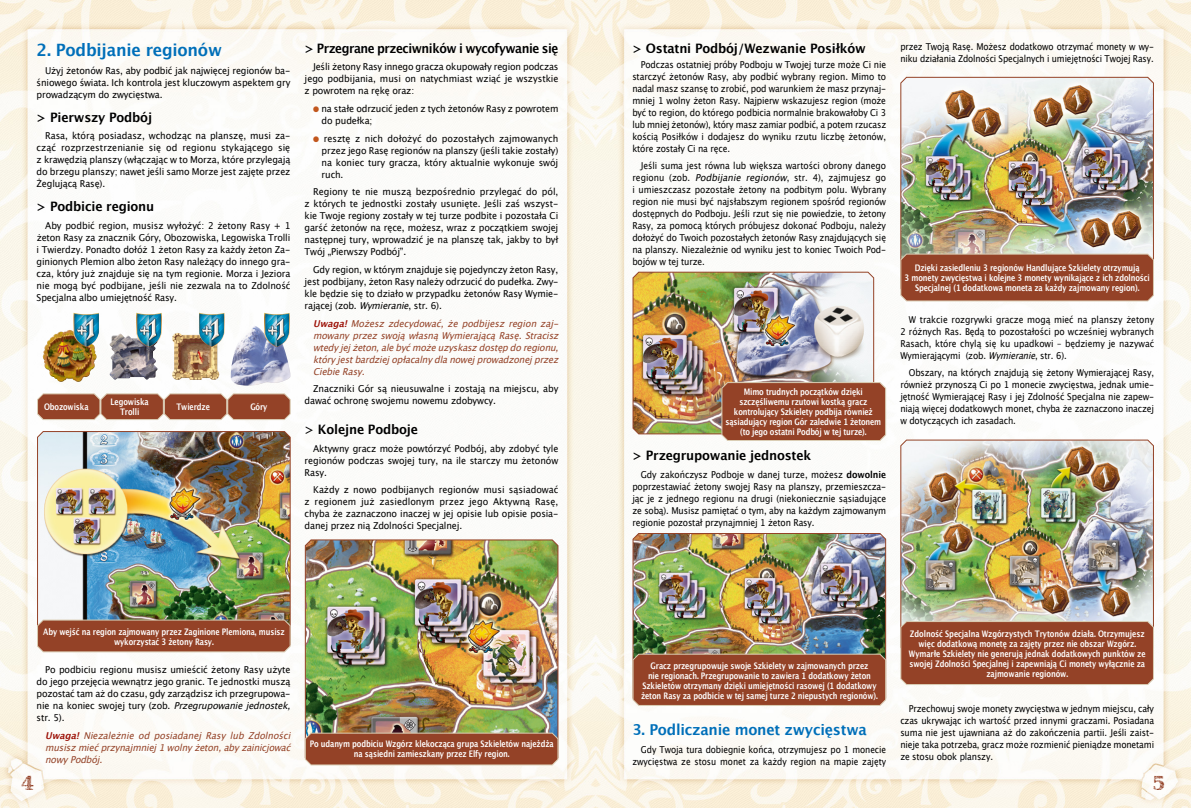
<style>
.page{position:relative;width:1191px;height:808px;background:#fff}
.page>*{position:absolute;margin:0;border:0;box-sizing:border-box;transform-origin:0 0}
.t1{font:18px "JI Hidden Vines";color:#944227}
.t2{font:700 17px "Lucida Grande";letter-spacing:-.015em;color:#006fb9;scale:.95 1}
.t3{font:700 15px "Lucida Grande";letter-spacing:-.015em;color:#006fb9;scale:.95 1}
.t4{font:700 13px "Lucida Grande";letter-spacing:-.015em;color:#000;scale:.95 1}
.t5{font:700 13px "Lucida Grande";letter-spacing:-.04em;color:#000;scale:.95 1}
.t6{font:9.5px/12px "Lucida Grande";letter-spacing:-.015em;color:#000;text-align:justify;scale:.95 1}
.t7{font:9.5px/12px "Lucida Grande";letter-spacing:-.015em;color:#000;text-align:justify;scale:.9 1}
.t8{font:italic 9.5px/12px "Lucida Grande";color:#944227;text-align:justify;scale:.95 1}
.t9{font:9.5px/12px "Lucida Grande";letter-spacing:-.015em;color:#000;text-align:right;scale:.88 1}
.t10{font:700 9px/10px "Lucida Grande";letter-spacing:-.015em;color:#fff;text-align:center;scale:.8 1}
.s1{color:#c2571d}
.s2{font-style:italic}
.s3{font-weight:700;color:#9c1006}
.s4{font-weight:400}
.s5{font-weight:700}
</style>
<div class="page">
<img style="left:0;top:0;width:1191px;height:808px">
<img style="left:37px;top:430px;width:254px;height:189px">
<svg style="left:37px;top:619px;width:254px;height:34px;background:#9a5036"></svg>
<img style="left:900px;top:76px;width:254px;height:177px">
<svg style="left:899px;top:253px;width:255px;height:49px;background:#9a4e34"></svg>
<img style="left:632px;top:532px;width:254px;height:121px">
<svg style="left:632px;top:653px;width:254px;height:53px;background:#96492e"></svg>
<img style="left:900px;top:439px;width:254px;height:181px">
<svg style="left:899px;top:620px;width:255px;height:65px;background:#984b30"></svg>
<img style="left:304px;top:538px;width:255px;height:194px">
<svg style="left:304px;top:732px;width:255px;height:34px;background:#9a5136"></svg>
<img style="left:632px;top:271px;width:242px;height:164px">
<svg style="left:721px;top:381px;width:165px;height:60px;background:#984b30"></svg>
<svg style="left:37px;top:392px;width:254px;height:29px;background:#a6644c"></svg>
<img style="left:110px;top:334px;width:47px;height:46px">
<img style="left:231px;top:326px;width:59px;height:60px">
<img style="left:172px;top:333px;width:38px;height:47px">
<img style="left:43px;top:330px;width:26px;height:24px">
<img style="left:73px;top:313px;width:26px;height:34px">
<img style="left:136px;top:313px;width:26px;height:34px">
<img style="left:199px;top:313px;width:25px;height:34px">
<img style="left:264px;top:313px;width:26px;height:34px">
<h2 class="t2" style="left:37px;top:36px;width:196px">2. Podbijanie regionów</h2>
<p class="t6" style="left:37px;top:64px;width:269px;text-indent:9px">Użyj żetonów Ras, aby podbić jak najwięcej regionów ba&shy;śniowego świata. Ich kontrola jest kluczowym aspektem gry prowadzącym do zwycięstwa.</p>
<h3 class="t4" style="left:37px;top:106px;width:123px">&gt; Pierwszy Podbój</h3>
<p class="t6" style="left:37px;top:130px;width:269px;text-indent:9px">Rasa, którą posiadasz, wchodząc na planszę, musi za&shy;cząć rozprzestrzenianie się od regionu stykającego się z krawędzią planszy (włączając w to Morza, które przylegają do brzegu planszy; nawet jeśli samo Morze jest zajęte przez Żeglującą Rasę).</p>
<h3 class="t4" style="left:37px;top:196px;width:125px">&gt; Podbicie regionu</h3>
<p class="t6" style="left:37px;top:220px;width:269px;text-indent:9px">Aby podbić region, musisz wyłożyć: 2 żetony Rasy + 1 żeton Rasy za znacznik Góry, Obozowiska, Legowiska Trolli i Twierdzy. Ponadto dołóż 1 żeton Rasy za każdy żeton Za&shy;ginionych Plemion albo żeton Rasy należący do innego gra&shy;cza, który już znajduje się na tym regionie. Morza i Jeziora nie mogą być podbijane, jeśli nie zezwala na to Zdolność Specjalna albo umiejętność Rasy.</p>
<p class="t10" style="left:44px;top:402px;width:57px">Obozowiska</p>
<p class="t10" style="left:111px;top:397px;width:49px">Legowiska<br>Trolli</p>
<p class="t10" style="left:176px;top:402px;width:43px">Twierdze</p>
<p class="t10" style="left:250px;top:402px;width:23px">Góry</p>
<h3 class="t5" style="left:305px;top:38px;width:269px">&gt; Przegrane przeciwników i wycofywanie się</h3>
<p class="t6" style="left:305px;top:61px;width:269px;text-indent:9px">Jeśli żetony Rasy innego gracza okupowały region podczas jego podbijania, musi on natychmiast wziąć je wszystkie z powrotem na rękę oraz:</p>
<p class="t6" style="left:322px;top:103px;width:251px;text-indent:-9px"><span class="s1">●</span> na stałe odrzucić jeden z tych żetonów Rasy z powrotem do pudełka;</p>
<p class="t6" style="left:322px;top:132px;width:251px;text-indent:-9px"><span class="s1">●</span> resztę z nich dołożyć do pozostałych zajmowanych przez jego Rasę regionów na planszy (jeśli takie zostały) na koniec tury gracza, który aktualnie wykonuje swój ruch.</p>
<p class="t6" style="left:305px;top:186px;width:269px;text-indent:9px">Regiony te nie muszą bezpośrednio przylegać do pól, z których te jednostki zostały usunięte. Jeśli zaś wszyst&shy;kie Twoje regiony zostały w tej turze podbite i pozostała Ci garść żetonów na ręce, możesz, wraz z początkiem swojej następnej tury, wprowadzić je na planszę tak, jakby to był Twój „Pierwszy Podbój”.</p>
<p class="t6" style="left:305px;top:264px;width:269px;text-indent:9px">Gdy region, w którym znajduje się pojedynczy żeton Rasy, jest podbijany, żeton Rasy należy odrzucić do pudełka. Zwy&shy;kle będzie się to działo w przypadku żetonów Rasy Wymie&shy;rającej (zob. <span class="s2">Wymieranie</span>, str. 6).</p>
<p class="t8" style="left:313px;top:317px;width:264px"><span class="s3">Uwaga!</span> Możeszzdecydować,żepodbijeszregionzaj&shy;mowanyprzezswojąwłasnąWymierającąRasę.Stracisz wtedyjejżeton,alebyćmożeuzyskaszdostępdoregionu, któryjestbardziejopłacalnydlanowejprowadzonejprzez CiebieRasy.</p>
<p class="t6" style="left:305px;top:383px;width:268px;text-indent:9px">Znaczniki Gór są nieusuwalne i zostają na miejscu, aby dawać ochronę swojemu nowemu zdobywcy.</p>
<h3 class="t4" style="left:305px;top:419px;width:121px"><span class="s4">&gt;</span> Kolejne Podboje</h3>
<p class="t6" style="left:305px;top:442px;width:269px;text-indent:9px">Aktywny gracz może powtórzyć Podbój, aby zdobyć tyle regionów podczas swojej tury, na ile starczy mu żetonów Rasy.</p>
<p class="t6" style="left:305px;top:484px;width:269px;text-indent:9px">Każdy z nowo podbijanych regionów musi sąsiadować z regionem już zasiedlonym przez jego Aktywną Rasę, chyba że zaznaczono inaczej w jej opisie lub opisie posia&shy;danej przez nią Zdolności Specjalnej.</p>
<p class="t10" style="left:43px;top:627px;width:303px">Aby wejść na region zajmowany przez Zaginione Plemiona, musisz wykorzystać 3 żetony Rasy.</p>
<p class="t6" style="left:37px;top:664px;width:273px;text-align:left;text-indent:9px">Po podbiciu regionu musisz umieścić żetony Rasy użyte do jego przejęcia wewnątrz jego granic. Te jednostki muszą pozostać tam aż do czasu, gdy zarządzisz ich przegrupowa&shy;n i e n a k o n i e c s w oj ej t u ry ( z o b . <span class="s2">Przegrupowaniejednostek, </span>str. 5).</p>
<p class="t8" style="left:45px;top:729px;width:264px"><span class="s3">Uwaga!</span> Niezależnie od posiadanej Rasy lub Zdolności musiszmiećprzynajmniej1wolnyżeton,abyzainicjować nowyPodbój.</p>
<p class="t10" style="left:310px;top:739px;width:306px">Po udanym podbiciu Wzgórz klekocząca grupa Szkieletów najeżdża na sąsiedni zamieszkany przez Elfy region.</p>
<h3 class="t4" style="left:632px;top:38px;width:247px">&gt; Ostatni Podbój/Wezwanie Posiłków</h3>
<p class="t7" style="left:632px;top:58px;width:283px;text-indent:9px">Podczas ostatniej próby Podboju w Twojej turze może Ci nie starczyć żetonów Rasy, aby podbić wybrany region. Mimo to nadal masz szansę to zrobić, pod warunkiem że masz przynaj&shy;mniej 1 wolny żeton Rasy. Najpierw wskazujesz region (może być to region, do którego podbicia normalnie brakowałoby Ci 3 lub mniej żetonów), który masz zamiar podbić, a potem rzucasz kością Posiłków i dodajesz do wyniku rzutu liczbę żetonów, które zostały Ci na ręce.</p>
<p class="t7" style="left:632px;top:160px;width:283px;text-indent:9px">Jeśli suma jest równa lub większa wartości obrony danego regionu (zob. <span class="s2">Podbijanie regionów</span>, str. 4), zajmujesz go i umieszczasz pozostałe żetony na podbitym polu. Wybrany region nie musi być najsłabszym regionem spośród regionów dostępnych do Podboju. Jeśli rzut się nie powiedzie, to żetony Rasy, za pomocą których próbujesz dokonać Podboju, należy dołożyć do Twoich pozostałych żetonów Rasy znajdujących się na planszy. Niezależnie od wyniku jest to koniec Twoich Pod&shy;bojów w tej turze.</p>
<p class="t10" style="left:725px;top:387px;width:196px">Mimo trudnych początków dzięki szczęśliwemu rzutowi kostką gracz kontrolujący Szkielety podbija również sąsiadujący region Gór zaledwie 1 żetonem (to jego ostatni Podbój w tej turze).</p>
<h3 class="t4" style="left:632px;top:445px;width:190px">&gt; Przegrupowanie jednostek</h3>
<p class="t7" style="left:632px;top:468px;width:283px;text-indent:9px">Gdy zakończysz Podboje w danej turze, możesz <span class="s5">dowolnie </span>poprzestawiać żetony swojej Rasy na planszy, przemieszcza&shy;jąc je z jednego regionu na drugi (niekoniecznie sąsiadujące ze sobą). Musisz pamiętać o tym, aby na każdym zajmowanym regionie pozostał przynajmniej 1 żeton Rasy.</p>
<p class="t9" style="left:900px;top:41px;width:290px;text-align:left">przez Twoją Rasę. Możesz dodatkowo otrzymać monety w wy&shy;niku działania Zdolności Specjalnych i umiejętności Twojej Rasy.</p>
<p class="t10" style="left:904px;top:262px;width:308px">Dzięki zasiedleniu 3 regionów Handlujące Szkielety otrzymują<br>3 monety zwycięstwa i kolejne 3 monety wynikające z ich zdolności<br>Specjalnej (1 dodatkowa moneta za każdy zajmowany region).</p>
<p class="t7" style="left:900px;top:313px;width:283px;text-indent:9px">W trakcie rozgrywki gracze mogą mieć na planszy żetony 2 różnych Ras. Będą to pozostałości po wcześniej wybranych Rasach, które chylą się ku upadkowi – będziemy je nazywać Wymierającymi (zob. <span class="s2">Wymieranie</span>, str. 6).</p>
<p class="t7" style="left:900px;top:367px;width:283px;text-indent:9px">Obszary, na których znajdują się żetony Wymierającej Rasy, również przynoszą Ci po 1 monecie zwycięstwa, jednak umie&shy;jętność Wymierającej Rasy i jej Zdolność Specjalna nie zapew&shy;niają więcej dodatkowych monet, chyba że zaznaczono inaczej w dotyczących ich zasadach.</p>
<p class="t10" style="left:641px;top:660px;width:297px">Gracz przegrupowuje swoje Szkielety w zajmowanych przez<br>nie regionach. Przegrupowanie to zawiera 1 dodatkowy żeton Szkieletów otrzymany dzięki umiejętności rasowej (1 dodatkowy żeton Rasy za podbicie w tej samej turze 2 niepustych regionów).</p>
<h3 class="t3" style="left:632px;top:717px;width:248px">3. Podliczanie monet zwycięstwa</h3>
<p class="t9" style="left:632px;top:743px;width:290px">Gdy Twoja tura dobiegnie końca, otrzymujesz po 1 monecie zwycięstwa ze stosu monet za każdy region na mapie zajęty</p>
<p class="t10" style="left:909px;top:628px;width:297px">Zdolność Specjalna Wzgórzystych Trytonów działa. Otrzymujesz więc dodatkową monetę za zajęty przez nie obszar Wzgórz.<br>Wymarłe Szkielety nie generują jednak dodatkowych punktów ze swojej Zdolności Specjalnej i zapewniają Ci monety wyłącznie za zajmowanie regionów.</p>
<p class="t7" style="left:900px;top:703px;width:283px;text-indent:9px">Przechowuj swoje monety zwycięstwa w jednym miejscu, cały czas ukrywając ich wartość przed innymi graczami. Posiadana suma nie jest ujawniana aż do zakończenia partii. Jeśli zaist&shy;nieje taka potrzeba, gracz może rozmienić pieniądze monetami ze stosu obok planszy.</p>
<h1 class="t1" style="left:21px;top:773px;width:15px">4</h1>
<h1 class="t1" style="left:1153px;top:773px;width:13px">5</h1>
</div>
